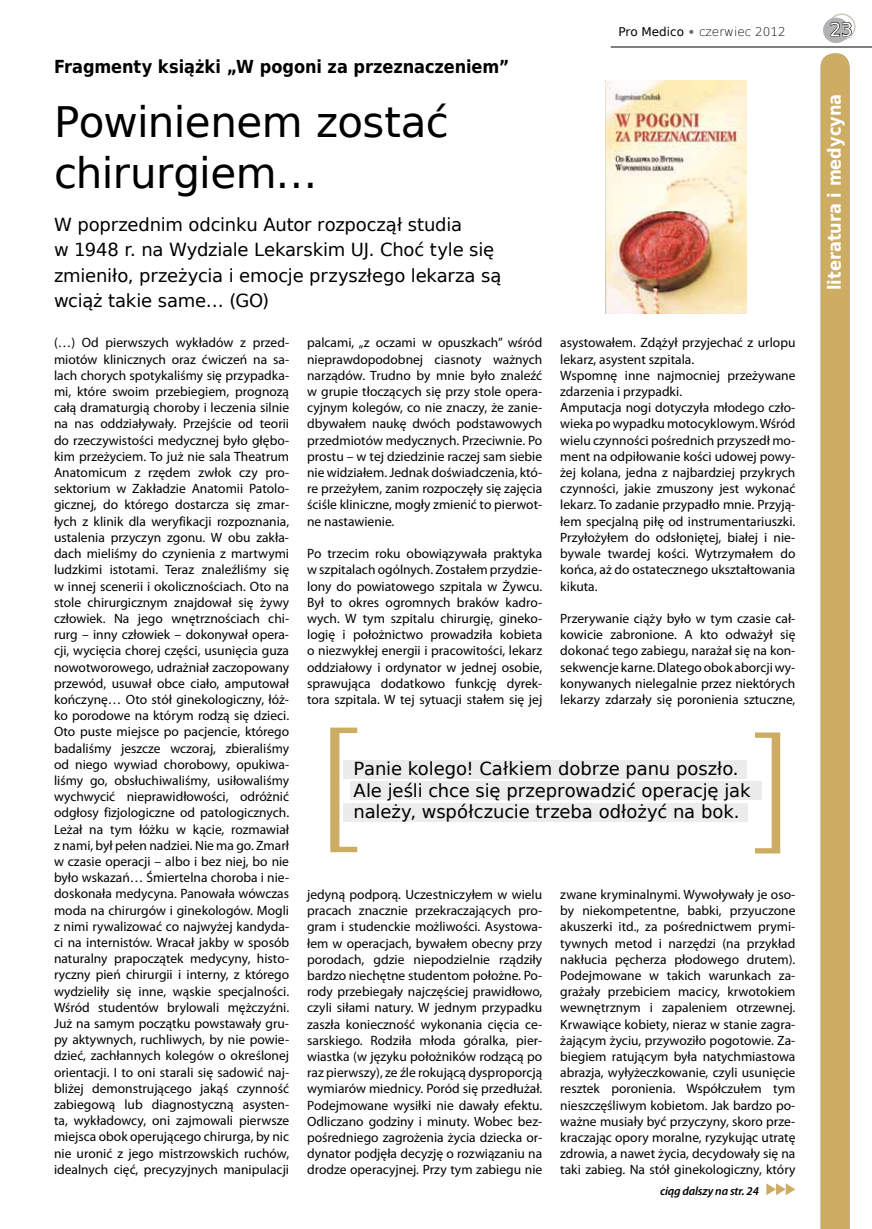
<style>
.page{position:relative;width:872px;height:1229px;background:#fff}
.page>*{position:absolute;margin:0;border:0;box-sizing:border-box;transform-origin:0 0}
.t1{font:42px/50.4px "DejaVu Sans";letter-spacing:-.015em;color:#000}
.t2{font:18px/25.5px "DejaVu Sans";letter-spacing:-.01em;color:#000}
.t3{font:700 18px "DejaVu Sans Condensed";letter-spacing:-.005em;color:#000}
.t4{font:700 18px "DejaVu Sans Condensed";color:#fff}
.t5{font:18px "DejaVu Sans";color:#fff}
.t6{font:13.5px/16.2px "Myriad Pro";color:#000;text-align:justify}
.t7{font:200 12px "DejaVu Sans";color:#000}
.t8{font:italic 600 12px "Myriad Pro";letter-spacing:-.015em;color:#000}
.s1{font-weight:400}
.s2{font-family:"Ottawa";font-weight:400;color:#6e6e6e}
</style>
<div class="page">
<div style="left:828px;top:13px;width:27px;height:27px;border:2px solid #cfc8bf;border-radius:50%"></div>
<div style="left:823px;top:18px;width:26px;height:25px;background:#b1b2b3;border-radius:50%"></div>
<hr style="left:611px;top:47px;width:261px;height:1px;background:#000">
<svg style="left:830px;top:22px;width:22px;height:15px"></svg>
<div style="left:343px;top:803px;width:404px;height:19px;background:#ececec"></div>
<div style="left:350px;top:781px;width:411px;height:19px;background:#ececec"></div>
<div style="left:343px;top:759px;width:403px;height:19px;background:#ececec"></div>
<img style="left:606px;top:81px;width:140px;height:232px">
<div style="left:820px;top:53px;width:29px;height:1176px;background:#cdac64"></div>
<svg style="left:330px;top:728px;width:27px;height:124px"></svg>
<svg style="left:755px;top:732px;width:25px;height:121px"></svg>
<svg style="left:766px;top:1183px;width:29px;height:12px"></svg>
<h2 class="t3" style="left:54px;top:52px;width:457px">Fragmenty książki „W pogoni za przeznaczeniem”</h2>
<h1 class="t1" style="left:54px;top:96px;width:396px">Powinienem zostać chirurgiem…</h1>
<h2 class="t2" style="left:54px;top:211px;width:449px">W poprzednim odcinku Autor rozpoczął studia<br>w 1948 r. na Wydziale Lekarskim UJ. Choć tyle się zmieniło, przeżycia i emocje przyszłego lekarza są wciąż takie same… (GO)</h2>
<p class="t7" style="left:618px;top:22px;width:169px"><span class="s1">Pro Medico</span> <span class="s2">•</span> czerwiec 2012</p>
<h2 class="t5" style="left:829px;top:15px;width:24px">23</h2>
<h2 class="t4" style="left:820px;top:290px;width:198px;rotate:-90deg">literatura i medycyna</h2>
<p class="t6" style="left:54px;top:335px;width:237px">(…) Od pierwszych wykładów z przed&shy;miotów klinicznych oraz ćwiczeń na sa&shy;lach chorych spotykaliśmy się przypadka&shy;mi, które swoim przebiegiem, prognozą całą dramaturgią choroby i leczenia silnie na nas oddziaływały. Przejście od teorii do rzeczywistości medycznej było głębo&shy;kim przeżyciem. To już nie sala Theatrum Anatomicum z rzędem zwłok czy pro&shy;sektorium w Zakładzie Anatomii Patolo&shy;gicznej, do którego dostarcza się zmar&shy;łych z klinik dla weryfikacji rozpoznania, ustalenia przyczyn zgonu. W obu zakła&shy;dach mieliśmy do czynienia z martwymi ludzkimi istotami. Teraz znaleźliśmy się w innej scenerii i okolicznościach. Oto na stole chirurgicznym znajdował się żywy człowiek. Na jego wnętrznościach chi&shy;rurg – inny człowiek – dokonywał opera&shy;cji, wycięcia chorej części, usunięcia guza nowotworowego, udrażniał zaczopowany przewód, usuwał obce ciało, amputował kończynę… Oto stół ginekologiczny, łóż&shy;ko porodowe na którym rodzą się dzieci.<br>Oto puste miejsce po pacjencie, którego badaliśmy jeszcze wczoraj, zbieraliśmy od niego wywiad chorobowy, opukiwa&shy;liśmy go, obsłuchiwaliśmy, usiłowaliśmy wychwycić nieprawidłowości, odróżnić odgłosy fizjologiczne od patologicznych.<br>Leżał na tym łóżku w kącie, rozmawiał z nami, był pełen nadziei. Nie ma go. Zmarł w czasie operacji – albo i bez niej, bo nie było wskazań… Śmiertelna choroba i nie&shy;doskonała medycyna. Panowała wówczas moda na chirurgów i ginekologów. Mogli z nimi rywalizować co najwyżej kandyda&shy;ci na internistów. Wracał jakby w sposób naturalny prapoczątek medycyny, histo&shy;ryczny pień chirurgii i interny, z którego wydzieliły się inne, wąskie specjalności.<br>Wśród studentów brylowali mężczyźni.<br>Już na samym początku powstawały gru&shy;py aktywnych, ruchliwych, by nie powie&shy;dzieć, zachłannych kolegów o określonej orientacji. I to oni starali się sadowić naj&shy;bliżej demonstrującego jakąś czynność zabiegową lub diagnostyczną asysten&shy;ta, wykładowcy, oni zajmowali pierwsze miejsca obok operującego chirurga, by nic nie uronić z jego mistrzowskich ruchów, idealnych cięć, precyzyjnych manipulacji</p>
<p class="t6" style="left:307px;top:335px;width:237px">palcami, „z oczami w opuszkach” wśród nieprawdopodobnej ciasnoty ważnych narządów. Trudno by mnie było znaleźć w grupie tłoczących się przy stole opera&shy;cyjnym kolegów, co nie znaczy, że zanie&shy;dbywałem naukę dwóch podstawowych przedmiotów medycznych. Przeciwnie. Po prostu – w tej dziedzinie raczej sam siebie nie widziałem. Jednak doświadczenia, któ&shy;re przeżyłem, zanim rozpoczęły się zajęcia ściśle kliniczne, mogły zmienić to pierwot&shy;ne nastawienie.</p>
<p class="t6" style="left:560px;top:335px;width:237px;text-align:left">asystowałem. Zdążył przyjechać z urlopu lekarz, asystent szpitala.<br>Wspomnę inne najmocniej przeżywane zdarzenia i przypadki.<br>Amputacja nogi dotyczyła młodego czło&shy;wieka po wypadku motocyklowym. Wśród wielu czynności pośrednich przyszedł mo&shy;ment na odpiłowanie kości udowej powy&shy;żej kolana, jedna z najbardziej przykrych czynności, jakie zmuszony jest wykonać lekarz. To zadanie przypadło mnie. Przyją&shy;łem specjalną piłę od instrumentariuszki.<br>Przyłożyłem do odsłoniętej, białej i nie&shy;bywale twardej kości. Wytrzymałem do końca, aż do ostatecznego ukształtowania kikuta.</p>
<p class="t6" style="left:560px;top:610px;width:237px">Przerywanie ciąży było w tym czasie cał&shy;kowicie zabronione. A kto odważył się dokonać tego zabiegu, narażał się na kon&shy;sekwencje karne. Dlatego obok aborcji wy&shy;konywanych nielegalnie przez niektórych lekarzy zdarzały się poronienia sztuczne,</p>
<p class="t6" style="left:307px;top:545px;width:237px">Po trzecim roku obowiązywała praktyka w szpitalach ogólnych. Zostałem przydzie&shy;lony do powiatowego szpitala w Żywcu.<br>Był to okres ogromnych braków kadro&shy;wych. W tym szpitalu chirurgię, gineko&shy;logię i położnictwo prowadziła kobieta o niezwykłej energii i pracowitości, lekarz oddziałowy i ordynator w jednej osobie, sprawująca dodatkowo funkcję dyrek&shy;tora szpitala. W tej sytuacji stałem się jej</p>
<h2 class="t2" style="left:354px;top:757px;width:398px;line-height:21.6px">Panie kolego! Całkiem dobrze panu poszło.<br>Ale jeśli chce się przeprowadzić operację jak należy, współczucie trzeba odłożyć na bok.</h2>
<p class="t6" style="left:307px;top:886px;width:237px">jedyną podporą. Uczestniczyłem w wielu pracach znacznie przekraczających pro&shy;gram i studenckie możliwości. Asystowa&shy;łem w operacjach, bywałem obecny przy porodach, gdzie niepodzielnie rządziły bardzo niechętne studentom położne. Po&shy;rody przebiegały najczęściej prawidłowo, czyli siłami natury. W jednym przypadku zaszła konieczność wykonania cięcia ce&shy;sarskiego. Rodziła młoda góralka, pier&shy;wiastka (w języku położników rodzącą po raz pierwszy), ze źle rokującą dysproporcją wymiarów miednicy. Poród się przedłużał.<br>Podejmowane wysiłki nie dawały efektu.<br>Odliczano godziny i minuty. Wobec bez&shy;pośredniego zagrożenia życia dziecka or&shy;dynator podjęła decyzję o rozwiązaniu na drodze operacyjnej. Przy tym zabiegu nie</p>
<p class="t6" style="left:560px;top:886px;width:237px">zwane kryminalnymi. Wywoływały je oso&shy;by niekompetentne, babki, przyuczone akuszerki itd., za pośrednictwem prymi&shy;tywnych metod i narzędzi (na przykład nakłucia pęcherza płodowego drutem).<br>Podejmowane w takich warunkach za&shy;grażały przebiciem macicy, krwotokiem wewnętrznym i zapaleniem otrzewnej.<br>Krwawiące kobiety, nieraz w stanie zagra&shy;żającym życiu, przywoziło pogotowie. Za&shy;biegiem ratującym była natychmiastowa abrazja, wyłyżeczkowanie, czyli usunięcie resztek poronienia. Współczułem tym nieszczęśliwym kobietom. Jak bardzo po&shy;ważne musiały być przyczyny, skoro prze&shy;kraczając opory moralne, ryzykując utratę zdrowia, a nawet życia, decydowały się na taki zabieg. Na stół ginekologiczny, który</p>
<p class="t8" style="left:660px;top:1183px;width:100px">ciąg dalszy na str. 24</p>
</div>
